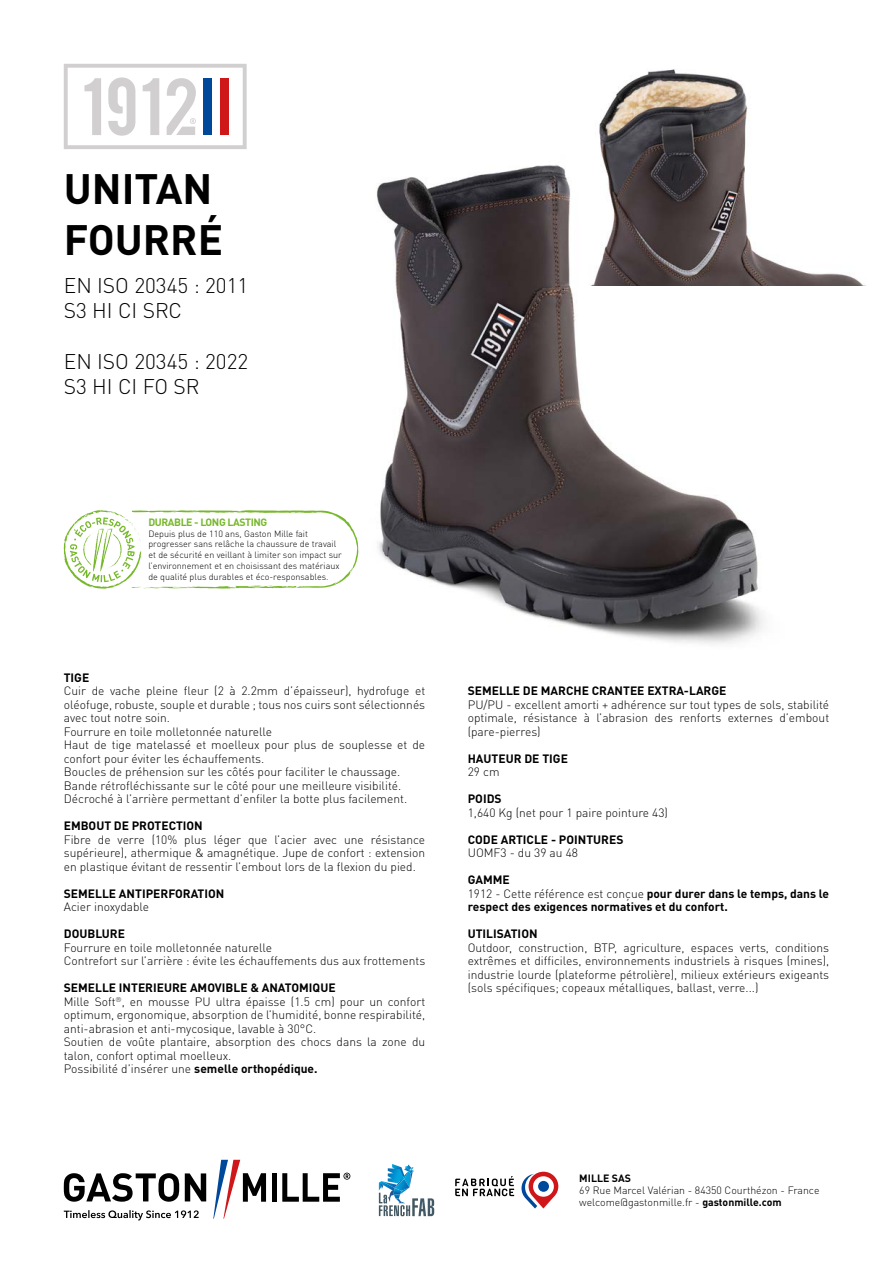
<style>
.page{position:relative;width:893px;height:1263px;background:#fff}
.page>*{position:absolute;margin:0;border:0;box-sizing:border-box;transform-origin:0 0}
.t1{font:700 42px/50.4px "DIN Pro";color:#000}
.t2{font:300 21px/25.2px "DIN Pro";color:#000}
.t3{font:300 12px/13.5px "DIN Pro";color:#000}
.t4{font:700 12px/13.5px "DIN Pro";color:#000}
.t5{font:300 10.5px/12px "DIN Pro";color:#000}
.t6{font:700 10.5px "DIN Pro";letter-spacing:-.04em;color:#76b82a}
.t7{font:700 10.5px "DIN Pro";color:#000}
.t8{font:300 9px/10.8px "DIN Pro";color:#000}
.s1{font-weight:700}
.s2{font-weight:300}
</style>
<div class="page">
<svg style="left:521px;top:1172px;width:37px;height:36px"></svg>
<div style="left:538px;top:1181px;width:11px;height:11px;background:#00489a;border-radius:50%"></div>
<svg style="left:455px;top:1176px;width:59px;height:20px"></svg>
<img style="left:358px;top:165px;width:473px;height:479px">
<svg style="left:64px;top:510px;width:294px;height:79px"></svg>
<img style="left:579px;top:69px;width:285px;height:216px">
<svg style="left:379px;top:1164px;width:55px;height:52px"></svg>
<svg style="left:64px;top:64px;width:183px;height:85px"></svg>
<svg style="left:64px;top:1210px;width:135px;height:10px"></svg>
<svg style="left:213px;top:1160px;width:53px;height:59px"></svg>
<div style="left:272px;top:1173px;width:5px;height:29px;background:#000"></div>
<svg style="left:282px;top:1172px;width:68px;height:30px"></svg>
<svg style="left:64px;top:1173px;width:142px;height:29px"></svg>
<h1 class="t1" style="left:64px;top:161px;width:161px">UNITAN<br>FOURRÉ</h1>
<h2 class="t2" style="left:64px;top:271px;width:186px">EN ISO 20345 : 2011<br>S3 HI CI SRC</h2>
<h2 class="t2" style="left:64px;top:347px;width:186px">EN ISO 20345 : 2022<br>S3 HI CI FO SR</h2>
<p class="t6" style="left:148px;top:514px;width:120px">DURABLE - LONG LASTING</p>
<p class="t8" style="left:148px;top:527px;width:195px">Depuis plus de 110 ans, Gaston Mille fait progresser sans relâche la chaussure de travail et de sécurité en veillant à limiter son impact sur l’environnement et en choisissant des matériaux de qualité plus durables et éco-responsables.</p>
<p class="t4" style="left:64px;top:670px;width:27px">TIGE</p>
<p class="t3" style="left:64px;top:683px;width:363px">Cuir de vache pleine fleur (2 à 2.2mm d’épaisseur), hydrofuge et oléofuge, robuste, souple et durable ; tous nos cuirs sont sélectionnés avec tout notre soin.<br>Fourrure en toile molletonnée naturelle<br>Haut de tige matelassé et moelleux pour plus de souplesse et de confort pour éviter les échauffements.<br>Boucles de préhension sur les côtés pour faciliter le chaussage.<br>Bande rétrofléchissante sur le côté pour une meilleure visibilité.<br>Décroché à l’arrière permettant d’enfiler la botte plus facilement.</p>
<p class="t4" style="left:64px;top:818px;width:141px">EMBOUT DE PROTECTION</p>
<p class="t3" style="left:64px;top:832px;width:363px;text-align:justify">Fibre de verre (10% plus léger que l’acier avec une résistance supérieure), athermique &amp; amagnétique. Jupe de confort : extension en plastique évitant de ressentir l’embout lors de la flexion du pied.</p>
<p class="t4" style="left:64px;top:886px;width:162px">SEMELLE ANTIPERFORATION</p>
<p class="t3" style="left:64px;top:899px;width:87px">Acier inoxydable</p>
<p class="t4" style="left:64px;top:926px;width:63px">DOUBLURE</p>
<p class="t3" style="left:64px;top:940px;width:363px">Fourrure en toile molletonnée naturelle<br>Contrefort sur l’arrière : évite les échauffements dus aux frottements</p>
<p class="t3" style="left:64px;top:980px;width:363px"><span class="s1">SEMELLE INTERIEURE AMOVIBLE &amp; ANATOMIQUE<br></span>Mille Soft<sup>®</sup>, en mousse PU ultra épaisse (1.5 cm) pour un confort optimum, ergonomique, absorption de l’humidité, bonne respirabilité, anti-abrasion et anti-mycosique, lavable à 30°C.<br>Soutien de voûte plantaire, absorption des chocs dans la zone du talon, confort optimal moelleux.<br>Possibilité d’insérer une <span class="s1">semelle orthopédique.</span></p>
<p class="t4" style="left:468px;top:683px;width:260px">SEMELLE DE MARCHE CRANTEE EXTRA-LARGE</p>
<p class="t3" style="left:468px;top:697px;width:363px;text-align:justify">PU/PU - excellent amorti + adhérence sur tout types de sols, stabilité optimale, résistance à l’abrasion des renforts externes d’embout (pare-pierres)</p>
<p class="t4" style="left:468px;top:751px;width:102px">HAUTEUR DE TIGE</p>
<p class="t3" style="left:468px;top:764px;width:33px">29 cm</p>
<p class="t4" style="left:468px;top:791px;width:35px">POIDS</p>
<p class="t3" style="left:468px;top:805px;width:202px">1,640 Kg (net pour 1 paire pointure 43)</p>
<p class="t4" style="left:468px;top:832px;width:157px">CODE ARTICLE - POINTURES</p>
<p class="t3" style="left:468px;top:845px;width:112px">UOMF3 - du 39 au 48</p>
<p class="t4" style="left:468px;top:872px;width:363px">GAMME<br><span class="s2">1912 - Cette référence est conçue</span> pour durer dans le temps, dans le respect des exigences normatives et du confort.</p>
<p class="t4" style="left:468px;top:926px;width:71px">UTILISATION</p>
<p class="t3" style="left:468px;top:940px;width:363px;text-align:justify">Outdoor, construction, BTP, agriculture, espaces verts, conditions extrêmes et difficiles, environnements industriels à risques (mines), industrie lourde (plateforme pétrolière), milieux extérieurs exigeants (sols spécifiques; copeaux métalliques, ballast, verre...)</p>
<p class="t7" style="left:579px;top:1170px;width:53px">MILLE SAS</p>
<p class="t5" style="left:579px;top:1183px;width:242px">69 Rue Marcel Valérian - 84350 Courthézon - France welcome@gastonmille.fr - <span class="s1">gastonmille.com</span></p>
</div>
